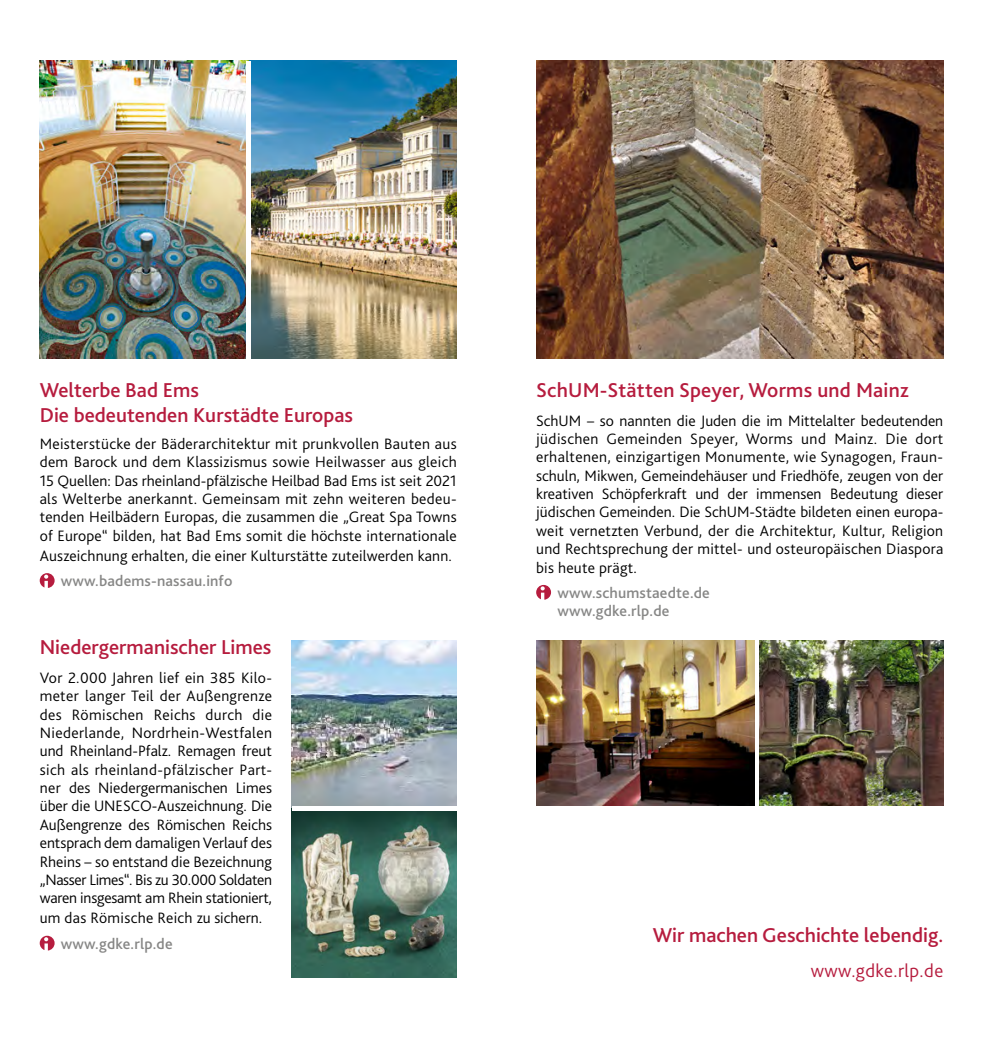
<style>
.page{position:relative;width:983px;height:1042px;background:#fff}
.page>*{position:absolute;margin:0;border:0;box-sizing:border-box;transform-origin:0 0}
.t1{font:500 21px/24.5px "Bliss 2";color:#b61c3e}
.t2{font:300 19.25px "Bliss 2";letter-spacing:.02em;color:#b61c3e}
.t3{font:300 15.75px/18.4px "Bliss 2";letter-spacing:.01em;color:#000;text-align:justify}
.t4{font:500 15.75px/18.4px "Bliss 2";letter-spacing:.01em;color:#878786}
</style>
<div class="page">
<svg style="left:536px;top:585px;width:15px;height:15px"></svg>
<svg style="left:40px;top:573px;width:15px;height:15px"></svg>
<svg style="left:40px;top:936px;width:15px;height:14px"></svg>
<img style="left:40px;top:61px;width:416px;height:297px">
<img style="left:292px;top:640px;width:164px;height:337px">
<img style="left:536px;top:61px;width:407px;height:297px">
<img style="left:536px;top:640px;width:218px;height:165px">
<img style="left:759px;top:640px;width:184px;height:165px">
<div style="left:246px;top:61px;width:5px;height:297px;background:#fff"></div>
<div style="left:292px;top:805px;width:164px;height:5px;background:#fff"></div>
<h1 class="t1" style="left:40px;top:377px;width:315px">Welterbe Bad Ems<br>Die bedeutenden Kurstädte Europas</h1>
<p class="t3" style="left:40px;top:434px;width:418px">Meisterstücke der Bäderarchitektur mit prunkvollen Bauten aus dem Barock und dem Klassizismus sowie Heilwasser aus gleich 15 Quellen: Das rheinland-pfälzische Heilbad Bad Ems ist seit 2021 als Welterbe anerkannt. Gemeinsam mit zehn weiteren bedeu&shy;tenden Heilbädern Europas, die zusammen die „Great Spa Towns of Europe“ bilden, hat Bad Ems somit die höchste internationale</p>
<p class="t3" style="left:40px;top:546px;width:413px">Auszeichnung erhalten, die einer Kulturstätte zuteilwerden kann.</p>
<p class="t4" style="left:61px;top:571px;width:173px">www.badems-nassau.info</p>
<h1 class="t1" style="left:536px;top:377px;width:374px">SchUM-Stätten Speyer, Worms und Mainz</h1>
<p class="t3" style="left:536px;top:411px;width:408px">SchUM – so nannten die Juden die im Mittelalter bedeutenden jüdischen Gemeinden Speyer, Worms und Mainz. Die dort erhaltenen, einzigartigen Monumente, wie Synagogen, Fraun&shy;schuln, Mikwen, Gemeindehäuser und Friedhöfe, zeugen von der kreativen Schöpferkraft und der immensen Bedeutung dieser jüdischen Gemeinden. Die SchUM-Städte bildeten einen europa&shy;weit vernetzten Verbund, der die Architektur, Kultur, Religion und Rechtsprechung der mittel- und osteuropäischen Diaspora bis heute prägt.</p>
<p class="t4" style="left:557px;top:583px;width:154px">www.schumstaedte.de www.gdke.rlp.de</p>
<h1 class="t1" style="left:40px;top:634px;width:233px">Niedergermanischer Limes</h1>
<p class="t3" style="left:40px;top:668px;width:234px">Vor 2.000 Jahren lief ein 385 Kilo&shy;meter langer Teil der Außengrenze des Römischen Reichs durch die Niederlande, Nordrhein-Westfalen und Rheinland-Pfalz. Remagen freut sich als rheinland-pfälzischer Part&shy;ner des Niedergermanischen Limes über die UNESCO-Auszeichnung. Die Außengrenze des Römischen Reichs entsprach dem damaligen Verlauf des Rheins – so entstand die Bezeichnung „Nasser Limes“. Bis zu 30.000 Soldaten waren insgesamt am Rhein stationiert,</p>
<p class="t3" style="left:40px;top:908px;width:224px">um das Römische Reich zu sichern.</p>
<p class="t4" style="left:61px;top:934px;width:113px">www.gdke.rlp.de</p>
<h1 class="t1" style="left:652px;top:922px;width:292px">Wir machen Geschichte lebendig.</h1>
<p class="t2" style="left:810px;top:959px;width:134px">www.gdke.rlp.de</p>
</div>
